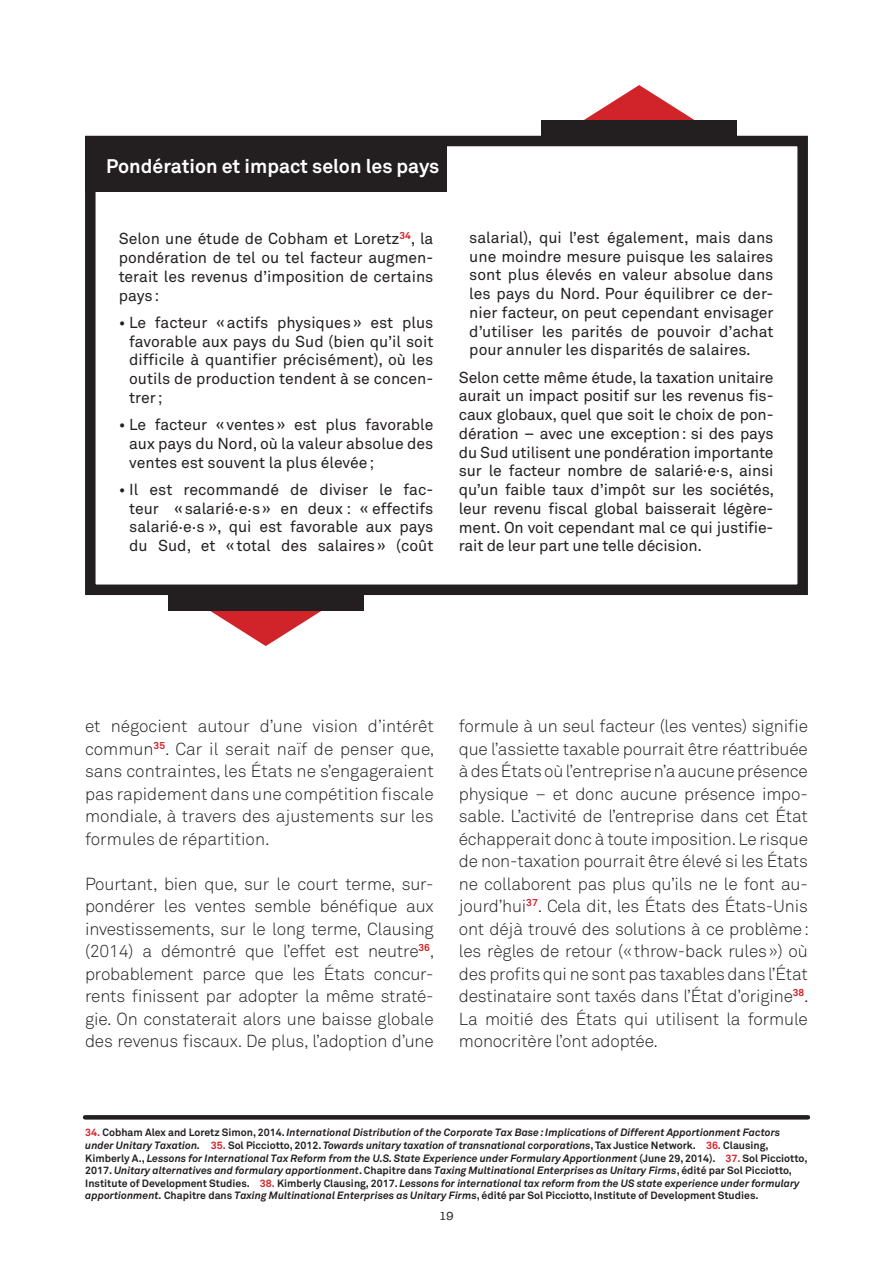
<style>
.page{position:relative;width:893px;height:1263px;background:#fff}
.page>*{position:absolute;margin:0;border:0;box-sizing:border-box;transform-origin:0 0}
.t1{font:700 19.5px "Akkurat Std";color:#fff}
.t2{font:300 17.25px/22.5px "Akkurat Std";letter-spacing:-.01em;color:#231f20;text-align:justify}
.t3{font:15.75px/18.8px "Akkurat Std";color:#231f20;text-align:justify}
.t4{font:12px "American Typewriter";color:#231f20}
.t5{font:italic 700 10.5px/12.6px "Akkurat Std";color:#231f20}
.s1{font-style:normal;color:#d1232a}
.s2{font-style:normal}
</style>
<div class="page">
<svg style="left:552px;top:85px;width:174px;height:36px"></svg>
<div style="left:541px;top:121px;width:196px;height:19px;background:#231f20"></div>
<svg style="left:179px;top:610px;width:174px;height:36px"></svg>
<div style="left:168px;top:591px;width:195px;height:19px;background:#231f20"></div>
<div style="left:85px;top:137px;width:361px;height:55px;background:#231f20"></div>
<div style="left:85px;top:136px;width:723px;height:459px;border:10px solid #231f20"></div>
<svg style="left:85px;top:1115px;width:723px;height:4px;background:#282425"></svg>
<p class="t1" style="left:106px;top:154px;width:335px">Pondération et impact selon les pays</p>
<p class="t3" style="left:119px;top:229px;width:316px">Selon une étude de Cobham et Loretz<sup>34</sup>, la pondération de tel ou tel facteur augmen&shy;terait les revenus d’imposition de certains pays:</p>
<p class="t3" style="left:129px;top:313px;width:306px;text-indent:-10px">• Le facteur «actifs physiques» est plus favorable aux pays du Sud (bien qu’il soit difficile à quantifier précisément), où les outils de production tendent à se concen&shy;trer;</p>
<p class="t3" style="left:129px;top:415px;width:306px;text-indent:-10px">• Le facteur «ventes» est plus favorable aux pays du Nord, où la valeur absolue des ventes est souvent la plus élevée;</p>
<p class="t3" style="left:129px;top:480px;width:306px;text-indent:-10px">• Il est recommandé de diviser le fac&shy;teur «salarié.e.s» en deux : « effectifs salarié.e.s », qui est favorable aux pays du Sud, et «total des salaires» (coût</p>
<p class="t3" style="left:469px;top:228px;width:306px">salarial), qui l’est également, mais dans une moindre mesure puisque les salaires sont plus élevés en valeur absolue dans les pays du Nord. Pour équilibrer ce der&shy;nier facteur, on peut cependant envisager d’utiliser les parités de pouvoir d’achat pour annuler les disparités de salaires.</p>
<p class="t3" style="left:459px;top:368px;width:317px">Selon cette même étude, la taxation unitaire aurait un impact positif sur les revenus fis&shy;caux globaux, quel que soit le choix de pon&shy;dération – avec une exception: si des pays du Sud utilisent une pondération importante sur le facteur nombre de salarié·e·s, ainsi qu’un faible taux d’impôt sur les sociétés, leur revenu fiscal global baisserait légère&shy;ment. On voit cependant mal ce qui justifie&shy;rait de leur part une telle décision.</p>
<p class="t2" style="left:85px;top:715px;width:351px">et négocient autour d’une vision d’intérêt commun<sup>35</sup>. Car il serait naïf de penser que, sans contraintes, les États ne s’engageraient pas rapidement dans une compétition fiscale mondiale, à travers des ajustements sur les formules de répartition.</p>
<p class="t2" style="left:85px;top:872px;width:351px">Pourtant, bien que, sur le court terme, sur&shy;pondérer les ventes semble bénéfique aux investissements, sur le long terme, Clausing (2014) a démontré que l’effet est neutre<sup>36</sup>, probablement parce que les États concur&shy;rents finissent par adopter la même straté&shy;gie. On constaterait alors une baisse globale des revenus fiscaux. De plus, l’adoption d’une</p>
<p class="t2" style="left:459px;top:715px;width:352px">formule à un seul facteur (les ventes) signifie que l’assiette taxable pourrait être réattribuée à des États où l’entreprise n’a aucune présence physique – et donc aucune présence impo&shy;sable. L’activité de l’entreprise dans cet État échapperait donc à toute imposition. Le risque de non-taxation pourrait être élevé si les États ne collaborent pas plus qu’ils ne le font au&shy;jourd’hui<sup>37</sup>. Cela dit, les États des États-Unis ont déjà trouvé des solutions à ce problème: les règles de retour («throw-back rules») où des profits qui ne sont pas taxables dans l’État destinataire sont taxés dans l’État d’origine<sup>38</sup>.<br>La moitié des États qui utilisent la formule monocritère l’ont adoptée.</p>
<p class="t5" style="left:85px;top:1126px;width:724px"><span class="s1">34.</span> <span class="s2">Cobham Alex and Loretz Simon, 2014.</span> International Distribution of the Corporate Tax Base: Implications of Different Apportionment Factors under Unitary Taxation. <span class="s1">35.</span> <span class="s2">Sol Picciotto, 2012.</span> Towards unitary taxation of transnational corporations<span class="s2">, Tax Justice Network.</span> <span class="s1">36.</span> <span class="s2">Clausing, Kimberly A.,</span> Lessons for International Tax Reform from the U.S. State Experience under Formulary Apportionment <span class="s2">(June 29, 2014).</span> <span class="s1">37.</span> <span class="s2">Sol Picciotto, 2017.</span> Unitary alternatives and formulary apportionment<span class="s2">. Chapitre dans</span> Taxing Multinational Enterprises as Unitary Firms<span class="s2">, édité par Sol Picciotto, Institute of Development Studies.</span> <span class="s1">38.</span> <span class="s2">Kimberly Clausing, 2017.</span> Lessons for international tax reform from the US state experience under formulary apportionment. <span class="s2">Chapitre dans</span> Taxing Multinational Enterprises as Unitary Firms<span class="s2">, édité par Sol Picciotto, Institute of Development Studies.</span></p>
<p class="t4" style="left:439px;top:1207px;width:16px">19</p>
</div>
